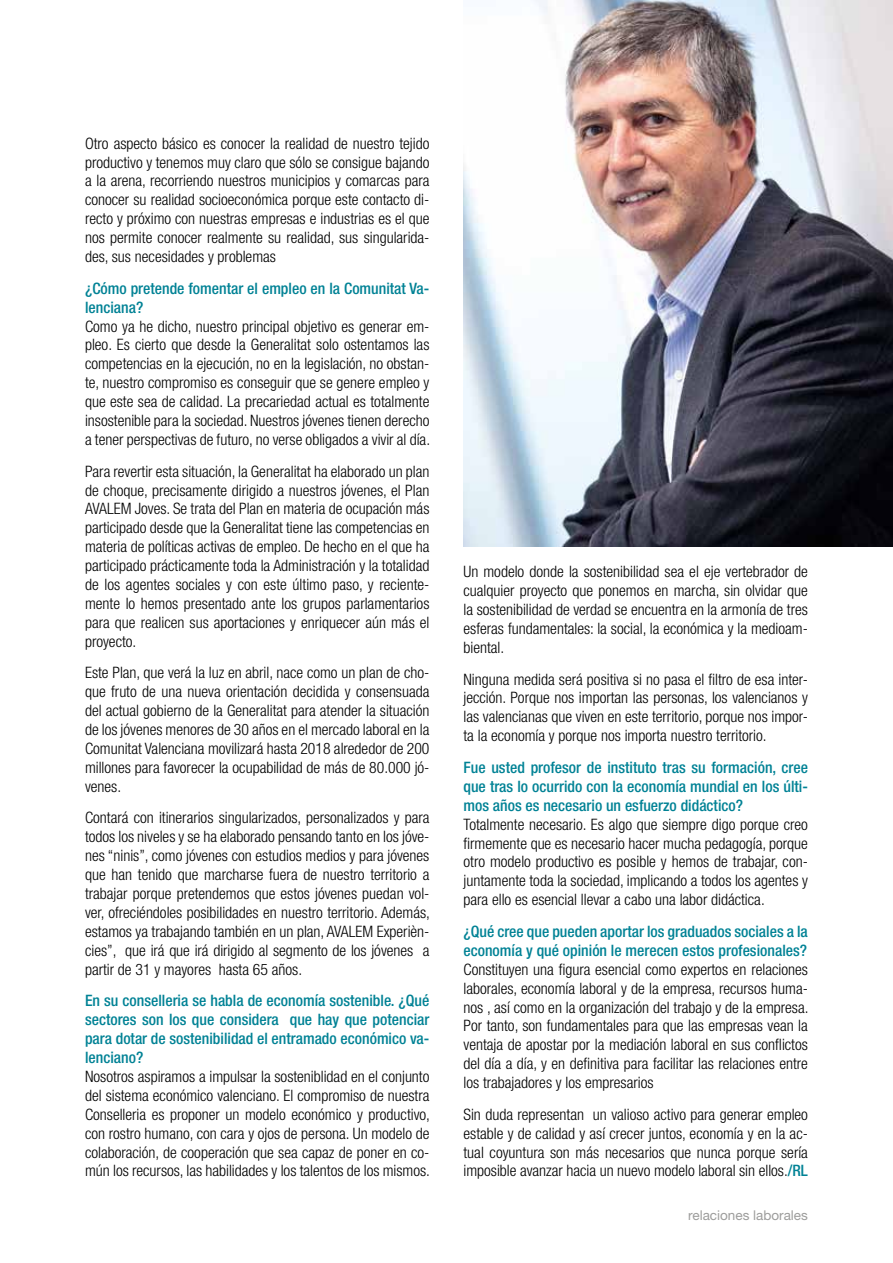
<style>
.page{position:relative;width:893px;height:1263px;background:#fff}
.page>*{position:absolute;margin:0;border:0;box-sizing:border-box;transform-origin:0 0}
.t1{font:300 condensed 15.75px/18.9px "Helvetica Neue LT Std";color:#000;text-align:justify}
.t2{font:500 condensed 15.75px/18.9px "Helvetica Neue LT Std";color:#008295}
.t3{font:13.5px "Helvetica Neue LT Std";color:#9d9d9c}
.s1{font-weight:500;color:#008295}
</style>
<div class="page">
<img style="left:463px;top:0;width:430px;height:546px">
<p class="t1" style="left:85px;top:134px;width:346px">Otro aspecto básico es conocer la realidad de nuestro tejido productivo y tenemos muy claro que sólo se consigue bajando a la arena, recorriendo nuestros municipios y comarcas para conocer su realidad socioeconómica porque este contacto di&shy;recto y próximo con nuestras empresas e industrias es el que nos permite conocer realmente su realidad, sus singularida&shy;des, sus necesidades y problemas</p>
<p class="t2" style="left:85px;top:278px;width:346px">¿Cómo pretende fomentar el empleo en la Comunitat Va&shy;lenciana?</p>
<p class="t1" style="left:85px;top:316px;width:347px">Como ya he dicho, nuestro principal objetivo es generar em&shy;pleo. Es cierto que desde la Generalitat solo ostentamos las competencias en la ejecución, no en la legislación, no obstan&shy;te, nuestro compromiso es conseguir que se genere empleo y que este sea de calidad. La precariedad actual es totalmente insostenible para la sociedad. Nuestros jóvenes tienen derecho a tener perspectivas de futuro, no verse obligados a vivir al día.</p>
<p class="t1" style="left:85px;top:461px;width:346px">Para revertir esta situación, la Generalitat ha elaborado un plan de choque, precisamente dirigido a nuestros jóvenes, el Plan AVALEM Joves. Se trata del Plan en materia de ocupación más participado desde que la Generalitat tiene las competencias en materia de políticas activas de empleo. De hecho en el que ha participado prácticamente toda la Administración y la totalidad de los agentes sociales y con este último paso, y reciente&shy;mente lo hemos presentado ante los grupos parlamentarios para que realicen sus aportaciones y enriquecer aún más el proyecto.</p>
<p class="t1" style="left:85px;top:663px;width:346px">Este Plan, que verá la luz en abril, nace como un plan de cho&shy;que fruto de una nueva orientación decidida y consensuada del actual gobierno de la Generalitat para atender la situación de los jóvenes menores de 30 años en el mercado laboral en la Comunitat Valenciana movilizará hasta 2018 alrededor de 200 millones para favorecer la ocupabilidad de más de 80.000 jó&shy;venes.</p>
<p class="t1" style="left:85px;top:808px;width:346px">Contará con itinerarios singularizados, personalizados y para todos los niveles y se ha elaborado pensando tanto en los jóve&shy;nes “ninis”, como jóvenes con estudios medios y para jóvenes que han tenido que marcharse fuera de nuestro territorio a trabajar porque pretendemos que estos jóvenes puedan vol&shy;ver, ofreciéndoles posibilidades en nuestro territorio. Además, estamos ya trabajando también en un plan, AVALEM Experièn&shy;cies”, que irá que irá dirigido al segmento de los jóvenes a partir de 31 y mayores hasta 65 años.</p>
<p class="t2" style="left:85px;top:991px;width:346px;text-align:justify">En su conselleria se habla de economía sostenible. ¿Qué sectores son los que considera que hay que potenciar para dotar de sostenibilidad el entramado económico va&shy;lenciano?</p>
<p class="t1" style="left:85px;top:1067px;width:346px">Nosotros aspiramos a impulsar la sosteniblidad en el conjunto del sistema económico valenciano. El compromiso de nuestra Conselleria es proponer un modelo económico y productivo, con rostro humano, con cara y ojos de persona. Un modelo de colaboración, de cooperación que sea capaz de poner en co&shy;mún los recursos, las habilidades y los talentos de los mismos.</p>
<p class="t1" style="left:463px;top:562px;width:346px">Un modelo donde la sostenibilidad sea el eje vertebrador de cualquier proyecto que ponemos en marcha, sin olvidar que la sostenibilidad de verdad se encuentra en la armonía de tres esferas fundamentales: la social, la económica y la medioam&shy;biental.</p>
<p class="t1" style="left:463px;top:669px;width:346px">Ninguna medida será positiva si no pasa el filtro de esa inter&shy;jección. Porque nos importan las personas, los valencianos y las valencianas que viven en este territorio, porque nos impor&shy;ta la economía y porque nos importa nuestro territorio.</p>
<p class="t2" style="left:463px;top:758px;width:346px;text-align:justify">Fue usted profesor de instituto tras su formación, cree que tras lo ocurrido con la economía mundial en los últi&shy;mos años es necesario un esfuerzo didáctico?</p>
<p class="t1" style="left:463px;top:814px;width:346px">Totalmente necesario. Es algo que siempre digo porque creo firmemente que es necesario hacer mucha pedagogía, porque otro modelo productivo es posible y hemos de trabajar, con&shy;juntamente toda la sociedad, implicando a todos los agentes y para ello es esencial llevar a cabo una labor didáctica.</p>
<p class="t2" style="left:463px;top:922px;width:346px">¿Qué cree que pueden aportar los graduados sociales a la economía y qué opinión le merecen estos profesionales?</p>
<p class="t1" style="left:463px;top:959px;width:346px">Constituyen una figura esencial como expertos en relaciones laborales, economía laboral y de la empresa, recursos huma&shy;nos , así como en la organización del trabajo y de la empresa.<br>Por tanto, son fundamentales para que las empresas vean la ventaja de apostar por la mediación laboral en sus conflictos del día a día, y en definitiva para facilitar las relaciones entre los trabajadores y los empresarios</p>
<p class="t1" style="left:463px;top:1104px;width:346px">Sin duda representan un valioso activo para generar empleo estable y de calidad y así crecer juntos, economía y en la ac&shy;tual coyuntura son más necesarios que nunca porque sería imposible avanzar hacia un nuevo modelo laboral sin ellos.<span class="s1">/RL</span></p>
<p class="t3" style="left:688px;top:1207px;width:121px">relaciones laborales</p>
</div>
